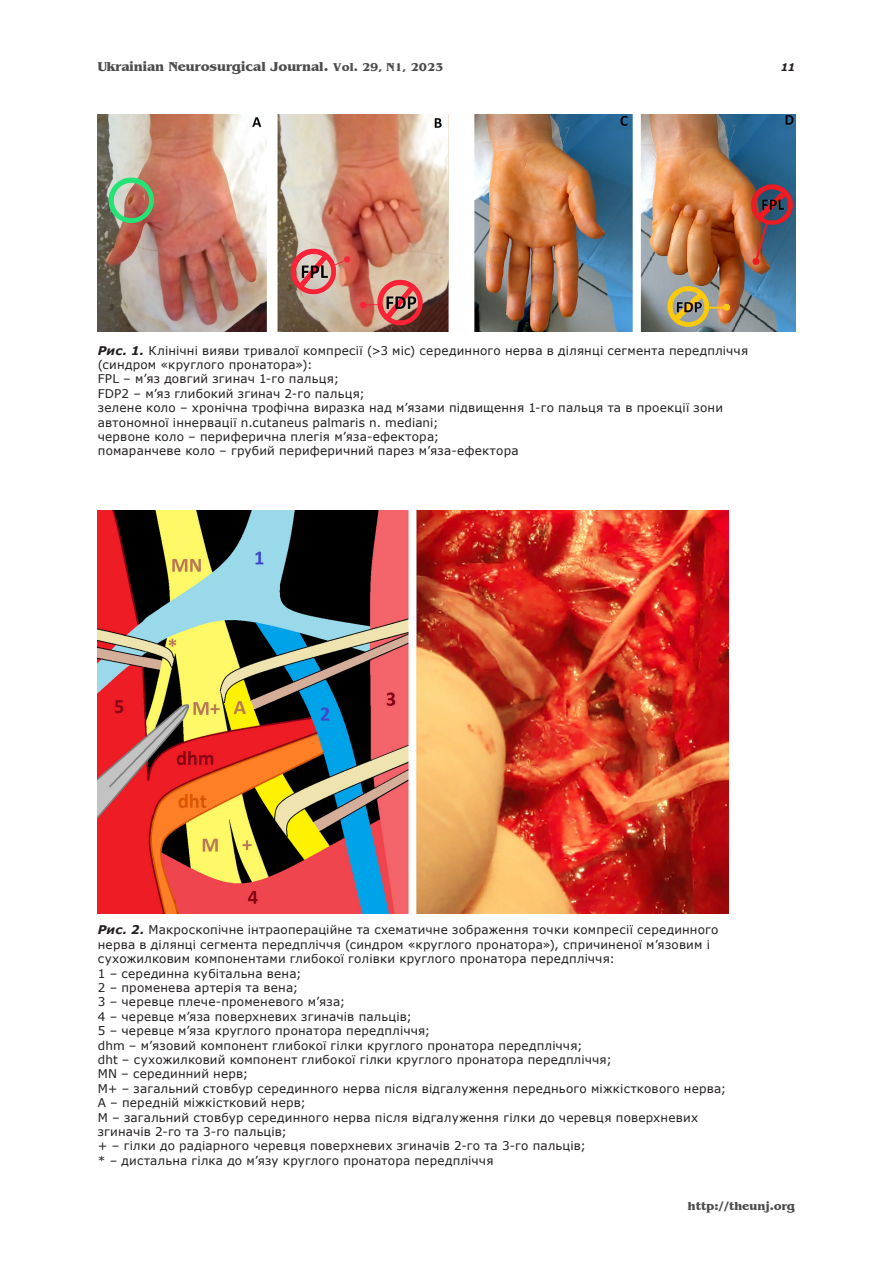
<style>
.page{position:relative;width:893px;height:1276px;background:#fff}
.page>*{position:absolute;margin:0;border:0;box-sizing:border-box;transform-origin:0 0}
.t1{font:700 13.5px "Benguiat";color:#4d4d4d}
._112_Ris_pidpys{font:12px/14.4px "Verdana";letter-spacing:.015em;color:#231f20}
.t2{font:700 12px "Benguiat";color:#4d4d4d}
.t3{font:italic 700 10.5px "Verdana";color:#231f20}
.s1{font-size:12px}
.s2{font-weight:700;font-style:italic}
</style>
<div class="page">
<img style="left:98px;top:115px;width:697px;height:217px">
<img style="left:98px;top:510px;width:631px;height:403px">
<p class="t1" style="left:98px;top:59px;width:347px">Ukrainian Neurosurgical Journal. <span class="s1">Vol. 29, N1, 2023</span></p>
<p class="t3" style="left:781px;top:59px;width:16px">11</p>
<p class="_112_Ris_pidpys" style="left:98px;top:343px;width:652px"><span class="s2">Рис. 1.</span> Клінічні вияви тривалої компресії (&gt;3 міс) серединного нерва в ділянці сегмента передпліччя (синдром «круглого пронатора»):</p>
<p class="_112_Ris_pidpys" style="left:98px;top:372px;width:243px">FPL – м’яз довгий згинач 1-го пальця;</p>
<p class="_112_Ris_pidpys" style="left:98px;top:386px;width:269px">FDP2 – м’яз глибокий згинач 2-го пальця;</p>
<p class="_112_Ris_pidpys" style="left:98px;top:400px;width:627px">зелене коло – хронічна трофічна виразка над м’язами підвищення 1-го пальця та в проекції зони автономної іннервації n.cutaneus palmaris n. mediani;</p>
<p class="_112_Ris_pidpys" style="left:98px;top:429px;width:343px">червоне коло – периферична плегія м’яза-ефектора;</p>
<p class="_112_Ris_pidpys" style="left:98px;top:444px;width:422px">помаранчеве коло – грубий периферичний парез м’яза-ефектора</p>
<p class="_112_Ris_pidpys" style="left:98px;top:922px;width:622px"><span class="s2">Рис. 2.</span> Макроскопічне інтраопераційне та схематичне зображення точки компресії серединного нерва в ділянці сегмента передпліччя (синдром «круглого пронатора»), спричиненої м’язовим і сухожилковим компонентами глибокої голівки круглого пронатора передпліччя:</p>
<p class="_112_Ris_pidpys" style="left:98px;top:966px;width:205px">1 – серединна кубітальна вена;</p>
<p class="_112_Ris_pidpys" style="left:98px;top:980px;width:202px">2 – променева артерія та вена;</p>
<p class="_112_Ris_pidpys" style="left:98px;top:994px;width:249px">3 – черевце плече-променевого м’яза;</p>
<p class="_112_Ris_pidpys" style="left:98px;top:1009px;width:316px">4 – черевце м’яза поверхневих згиначів пальців;</p>
<p class="_112_Ris_pidpys" style="left:98px;top:1023px;width:334px">5 – черевце м’яза круглого пронатора передпліччя;</p>
<p class="_112_Ris_pidpys" style="left:98px;top:1038px;width:486px">dhm – м’язовий компонент глибокої гілки круглого пронатора передпліччя;</p>
<p class="_112_Ris_pidpys" style="left:98px;top:1052px;width:515px">dht – сухожилковий компонент глибокої гілки круглого пронатора передпліччя;</p>
<p class="_112_Ris_pidpys" style="left:98px;top:1066px;width:152px">MN – серединний нерв;</p>
<p class="_112_Ris_pidpys" style="left:98px;top:1081px;width:630px">М+ – загальний стовбур серединного нерва після відгалуження переднього міжкісткового нерва;<br>A – передній міжкістковий нерв;</p>
<p class="_112_Ris_pidpys" style="left:98px;top:1110px;width:602px">М – загальний стовбур серединного нерва після відгалуження гілки до черевця поверхневих згиначів 2-го та 3-го пальців;</p>
<p class="_112_Ris_pidpys" style="left:98px;top:1138px;width:490px">+ – гілки до радіарного черевця поверхневих згиначів 2-го та 3-го пальців;</p>
<p class="_112_Ris_pidpys" style="left:98px;top:1153px;width:397px">* – дистальна гілка до м’язу круглого пронатора передпліччя</p>
<p class="t2" style="left:688px;top:1199px;width:109px">http://theunj.org</p>
</div>
